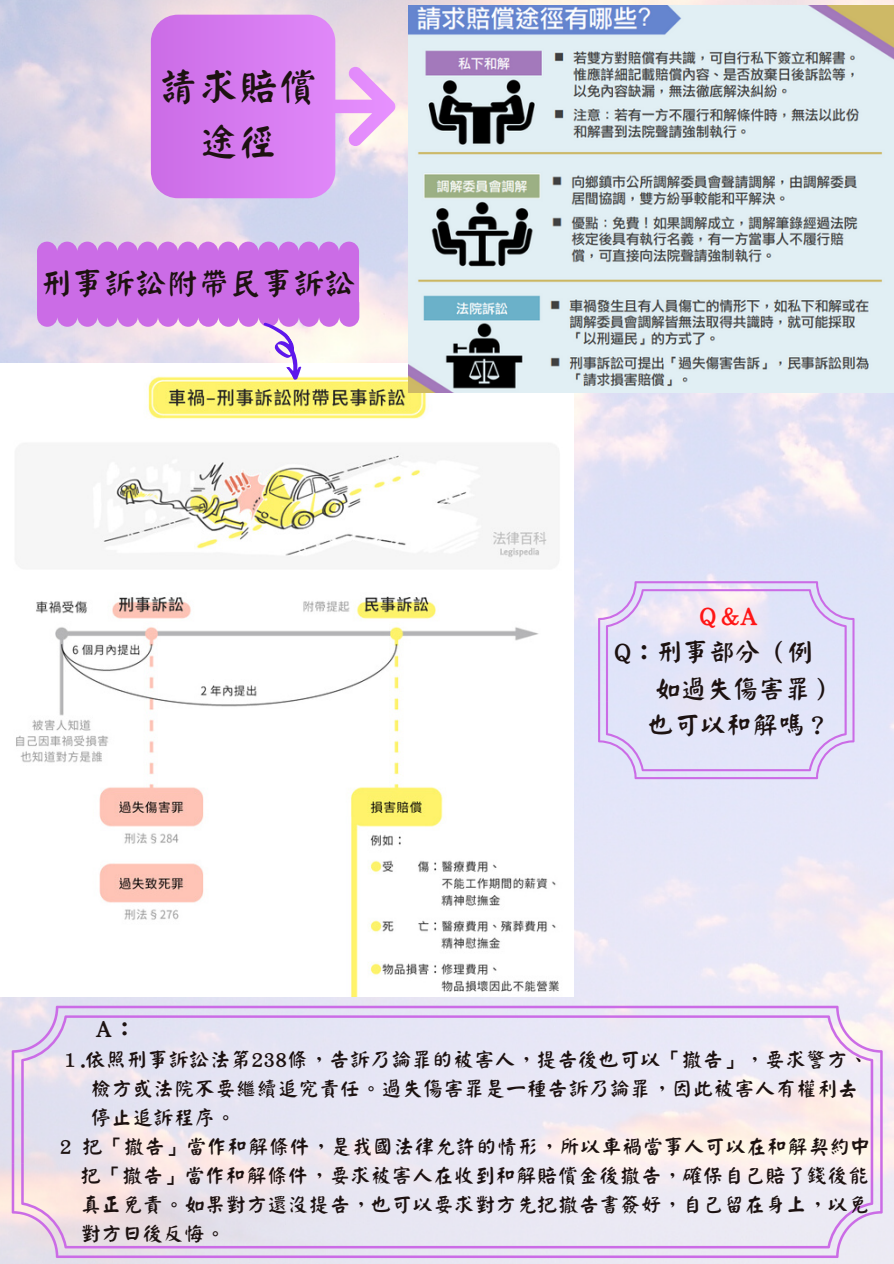
<style>
.page{position:relative;width:894px;height:1264px;background:#fff}
.page>*{position:absolute;margin:0;border:0;box-sizing:border-box;transform-origin:0 0}
.t1{font:39.6px/55.2px "Han Wang Yan Kai";color:#1d1211;text-align:center}
.t2{font:31.5px "Han Wang Yan Kai";color:#1d1211}
.t3{font:26.1px/36.3px "Han Wang Yan Kai";color:#1d1211}
.t4{font:26.1px "Han Wang Yan Kai";color:#ff1616}
.t5{font:24px "Han Wang Yan Kai";color:#1d1211}
.t6{font:20.7px "Han Wang Yan Kai";color:#1d1211}
</style>
<div class="page">
<img style="left:0;top:0;width:893px;height:1263px">
<img style="left:0;top:363px;width:573px;height:633px">
<img style="left:408px;top:5px;width:485px;height:387px">
<svg style="left:37px;top:242px;width:322px;height:139px;background:#daa0e8"></svg>
<svg style="left:151px;top:15px;width:244px;height:183px;background:#da90ee"></svg>
<svg style="left:12px;top:1005px;width:870px;height:252px;background:#e9e1ef"></svg>
<svg style="left:598px;top:581px;width:256px;height:198px;background:#e1dcf6"></svg>
<h1 class="t1" style="left:159px;top:60px;width:160px">請求賠償途徑</h1>
<h2 class="t2" style="left:40px;top:268px;width:317px">刑事訴訟附帶民事訴訟</h2>
<p class="t4" style="left:694px;top:603px;width:64px">Ｑ&amp;A</p>
<p class="t3" style="left:647px;top:634px;width:191px;text-indent:-35px">Q：刑事部分（例如過失傷害罪）也可以和解嗎？</p>
<p class="t5" style="left:96px;top:1016px;width:42px">A：</p>
<p class="t6" style="left:60px;top:1049px;width:810px">１.依照刑事訴訟法第238條，告訴乃論罪的被害人，提告後也可以「撤告」，要求警方、</p>
<p class="t6" style="left:91px;top:1078px;width:769px">檢方或法院不要繼續追究責任。過失傷害罪是一種告訴乃論罪，因此被害人有權利去</p>
<p class="t6" style="left:91px;top:1107px;width:147px">停止追訴程序。</p>
<p class="t6" style="left:60px;top:1136px;width:812px">2 把「撤告」當作和解條件，是我國法律允許的情形，所以車禍當事人可以在和解契約中</p>
<p class="t6" style="left:80px;top:1165px;width:789px">把「撤告」當作和解條件，要求被害人在收到和解賠償金後撤告，確保自己賠了錢後能</p>
<p class="t6" style="left:80px;top:1194px;width:789px">真正免責。如果對方還沒提告，也可以要求對方先把撤告書簽好，自己留在身上，以免</p>
<p class="t6" style="left:80px;top:1223px;width:147px">對方日後反悔。</p>
</div>
